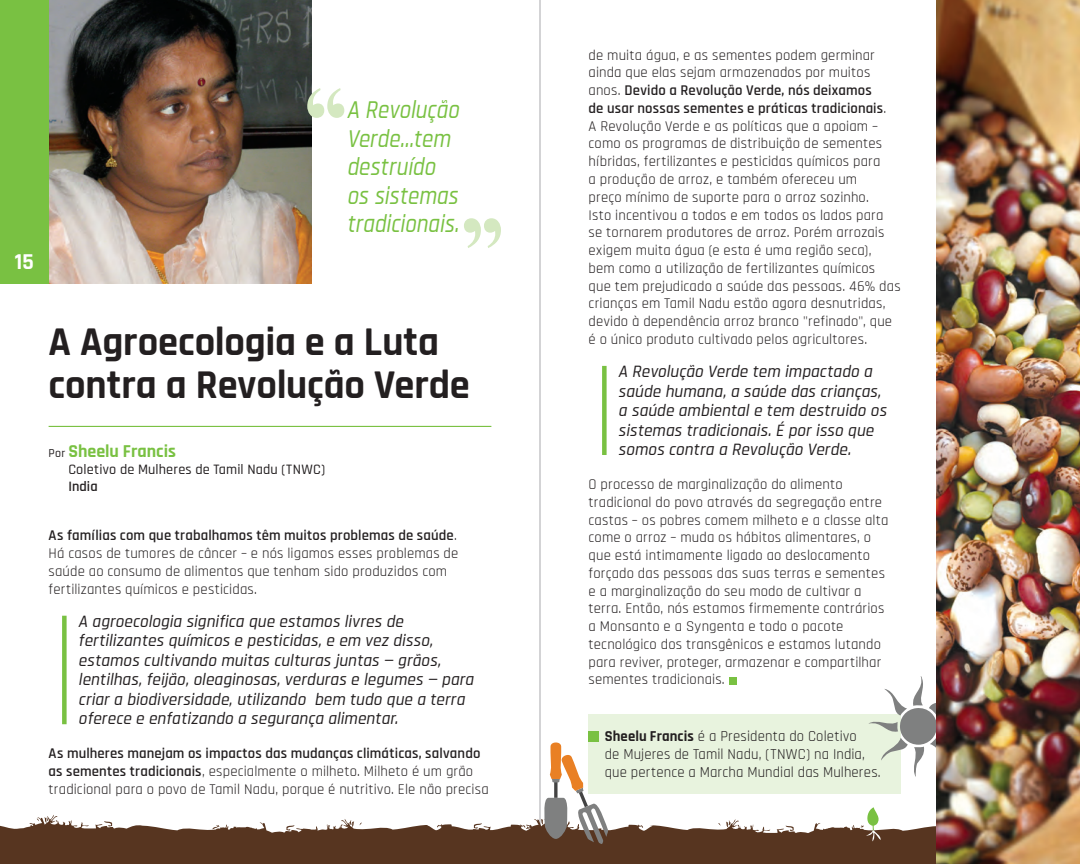
<style>
.page{position:relative;width:1080px;height:864px;background:#fff}
.page>*{position:absolute;margin:0;border:0;box-sizing:border-box;transform-origin:0 0}
.t1{font:700 40.5px/43.5px "Rajdhani";letter-spacing:-.005em;color:#231f20}
.Green_Quote{font:italic 500 25.5px/28.5px "Rajdhani";color:#79c142;scale:.9 1}
.Index_Bold{font:700 22.5px "Rajdhani";color:#fff}
.t2{font:700 18px "Rajdhani";color:#79c142}
.t3{font:italic 500 17.25px/19.5px "Rajdhani";color:#231f20}
.Biography{font:15px/18px "Rajdhani";letter-spacing:.01em;color:#231f20}
.Main_Text{font:14.7px/17.7px "Rajdhani";letter-spacing:.01em;color:#231f20}
.t4{font:500 14.25px/17.1px "Rajdhani";letter-spacing:.01em;color:#231f20}
.s1{font-weight:500;font-size:12px;color:#231f20}
.s2{font-weight:600}
.s3{font-weight:700}
</style>
<div class="page">
<hr style="left:540px;top:0;width:1px;height:864px;background:#a8a9ad">
<div style="left:589px;top:714px;width:312px;height:80px;background:#e8f3de"></div>
<img style="left:49px;top:0;width:263px;height:284px">
<div style="left:729px;top:677px;width:8px;height:8px;background:#79c142"></div>
<div style="left:62px;top:616px;width:5px;height:108px;background:#79c142"></div>
<div style="left:602px;top:366px;width:5px;height:89px;background:#79c142"></div>
<div style="left:589px;top:731px;width:10px;height:10px;background:#79c142"></div>
<div style="left:0;top:0;width:49px;height:284px;background:#79c142"></div>
<hr style="left:49px;top:426px;width:442px;height:1px;background:#79c142">
<svg style="left:464px;top:218px;width:37px;height:30px"></svg>
<svg style="left:0;top:813px;width:936px;height:51px;fill:#573520"></svg>
<svg style="left:104px;top:821px;width:8px;height:6px"></svg>
<svg style="left:212px;top:825px;width:8px;height:4px"></svg>
<svg style="left:37px;top:817px;width:10px;height:6px"></svg>
<svg style="left:286px;top:825px;width:9px;height:6px"></svg>
<svg style="left:352px;top:821px;width:10px;height:6px"></svg>
<svg style="left:474px;top:823px;width:8px;height:6px"></svg>
<svg style="left:786px;top:826px;width:8px;height:6px"></svg>
<svg style="left:718px;top:822px;width:10px;height:5px"></svg>
<svg style="left:307px;top:88px;width:37px;height:30px"></svg>
<svg style="left:860px;top:807px;width:22px;height:34px"></svg>
<svg style="left:541px;top:743px;width:68px;height:101px"></svg>
<svg style="left:868px;top:676px;width:68px;height:101px"></svg>
<img style="left:936px;top:0;width:144px;height:864px">
<p class="Index_Bold" style="left:15px;top:248px;width:20px">15</p>
<p class="Green_Quote" style="left:347px;top:97px;width:132px">A Revolução<br>Verde…tem destruído os sistemas tradicionais.</p>
<p class="t1" style="left:49px;top:321px;width:423px">A Agroecologia e a Luta contra a Revolução Verde</p>
<p class="t2" style="left:49px;top:440px;width:129px"><span class="s1">Por</span> Sheelu Francis</p>
<p class="t4" style="left:68px;top:461px;width:258px">Coletivo de Mulheres de Tamil Nadu (TNWC)<br><span class="s2">India</span></p>
<p class="Main_Text" style="left:49px;top:527px;width:411px"><span class="s2">As famílias com que trabalhamos têm muitos problemas de saúde</span>.<br>Há casos de tumores de câncer – e nós ligamos esses problemas de saúde ao consumo de alimentos que tenham sido produzidos com fertilizantes químicos e pesticidas.</p>
<p class="t3" style="left:78px;top:612px;width:400px">A agroecologia significa que estamos livres de fertilizantes químicos e pesticidas, e em vez disso, estamos cultivando muitas culturas juntas — grãos, lentilhas, feijão, oleaginosas, verduras e legumes — para criar a biodiversidade, utilizando bem tudo que a terra oferece e enfatizando a segurança alimentar.</p>
<p class="Main_Text" style="left:49px;top:745px;width:442px"><span class="s2">As mulheres manejam os impactos das mudanças climáticas, salvando as sementes tradicionais</span>, especialmente o milheto. Milheto é um grão tradicional para o povo de Tamil Nadu, porque é nutritivo. Ele não precisa</p>
<p class="Main_Text" style="left:589px;top:47px;width:314px">de muita água, e as sementes podem germinar ainda que elas sejam armazenados por muitos anos. <span class="s2">Devido a Revolução Verde, nós deixamos<br>de usar nossas sementes e práticas tradicionais</span>.<br>A Revolução Verde e as políticas que a apoiam – como os programas de distribuição de sementes híbridas, fertilizantes e pesticidas químicos para<br>a produção de arroz, e também ofereceu um<br>preço mínimo de suporte para o arroz sozinho.<br>Isto incentivou a todos e em todos os lados para se tornarem produtores de arroz. Porém arrozais exigem muita água (e esta é uma região seca), bem como a utilização de fertilizantes químicos que tem prejudicado a saúde das pessoas. 46% das crianças em Tamil Nadu estão agora desnutridas, devido à dependência arroz branco "refinado", que é o único produto cultivado pelos agricultores.</p>
<p class="t3" style="left:618px;top:362px;width:273px">A Revolução Verde tem impactado a saúde humana, a saúde das crianças, a saúde ambiental e tem destruido os sistemas tradicionais. É por isso que somos contra a Revolução Verde.</p>
<p class="Main_Text" style="left:589px;top:476px;width:302px">O processo de marginalização do alimento tradicional do povo através da segregação entre castas – os pobres comem milheto e a classe alta come o arroz – muda os hábitos alimentares, o que está intimamente ligado ao deslocamento forçado das pessoas das suas terras e sementes e a marginalização do seu modo de cultivar a terra. Então, nós estamos firmemente contrários a Monsanto e a Syngenta e todo o pacote tecnológico dos transgênicos e estamos lutando para reviver, proteger, armazenar e compartilhar sementes tradicionais.</p>
<p class="Biography" style="left:605px;top:728px;width:277px"><span class="s3">Sheelu Francis</span> é a Presidenta do Coletivo<br>de Mujeres de Tamil Nadu, (TNWC) na India, que pertence a Marcha Mundial das Mulheres.</p>
</div>
